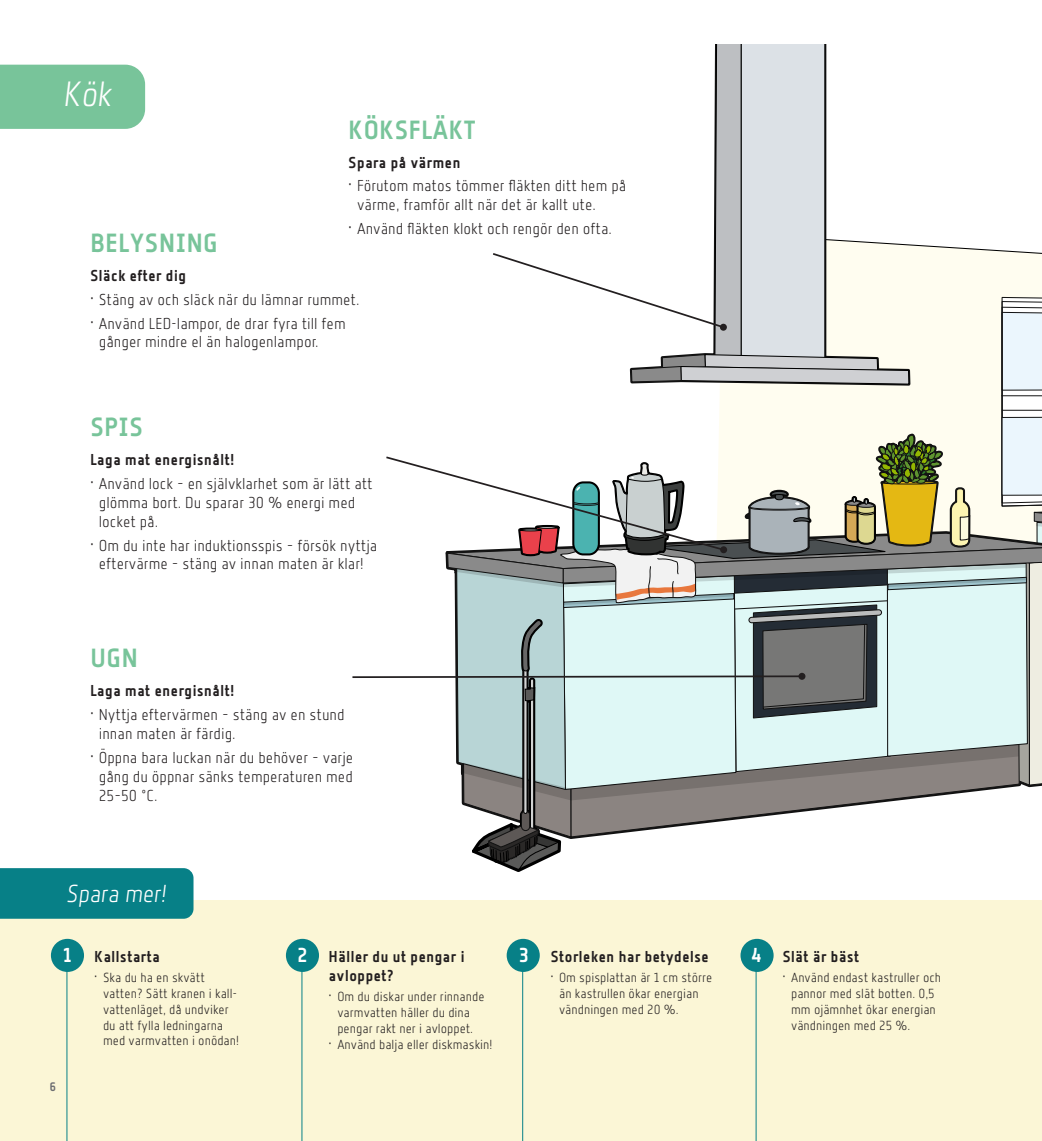
<style>
.page{position:relative;width:1042px;height:1141px;background:#fff}
.page>*{position:absolute;margin:0;border:0;box-sizing:border-box;transform-origin:0 0}
.Heading_level_2{font:35px "Florin Sans LT Italic";color:#fff}
.Heading_level_3{font:26.25px "Florin Sans BD";color:#78c49a}
.Heading_level_3-2{font:24.5px "Florin Sans LT Italic";color:#fff}
.t1{font:15.75px/18.9px "Florin Sans LT";color:#231f20}
.t2{font:15.75px/18.9px "Florin Sans BD";color:#231f20}
.t3{font:13.12px/15.8px "Florin Sans LT";color:#231f20}
.t4{font:12.25px "Florin Sans BD";color:#6c6d70}
.s1{font-size:20.12px;color:#fff}
</style>
<div class="page">
<div style="left:0;top:900px;width:1042px;height:241px;background:#fbf6d6"></div>
<div style="left:0;top:65px;width:145px;height:64px;background:#78c49a"></div>
<div style="left:0;top:868px;width:193px;height:51px;background:#078087"></div>
<div style="left:51px;top:939px;width:33px;height:33px;background:#078087;border-radius:50%"></div>
<div style="left:286px;top:939px;width:33px;height:33px;background:#078087;border-radius:50%"></div>
<div style="left:507px;top:939px;width:33px;height:33px;background:#078087;border-radius:50%"></div>
<div style="left:740px;top:939px;width:33px;height:33px;background:#078087;border-radius:50%"></div>
<svg style="left:352px;top:45px;width:690px;height:827px"></svg>
<div style="left:798px;top:673px;width:7px;height:7px;background:#231f20;border-radius:50%"></div>
<hr style="left:66px;top:970px;width:1px;height:171px;background:#078087">
<hr style="left:301px;top:970px;width:1px;height:171px;background:#078087">
<hr style="left:522px;top:970px;width:1px;height:171px;background:#078087">
<hr style="left:755px;top:970px;width:1px;height:171px;background:#078087">
<h2 class="Heading_level_2" style="left:64px;top:74px;width:50px">Kök</h2>
<h3 class="Heading_level_3" style="left:348px;top:115px;width:129px">KÖKSFLÄKT</h3>
<h4 class="t2" style="left:348px;top:153px;width:114px">Spara på värmen</h4>
<p class="t1" style="left:357px;top:176px;width:271px;text-indent:-9px">• Förutom matos tömmer fläkten ditt hem på värme, framför allt när det är kallt ute.</p>
<p class="t1" style="left:348px;top:219px;width:265px">• Använd fläkten klokt och rengör den ofta.</p>
<h3 class="Heading_level_3" style="left:90px;top:228px;width:130px">BELYSNING</h3>
<h4 class="t2" style="left:90px;top:266px;width:98px">Släck efter dig</h4>
<p class="t1" style="left:90px;top:290px;width:271px">• Stäng av och släck när du lämnar rummet.</p>
<p class="t1" style="left:99px;top:313px;width:248px;text-indent:-9px">• Använd LED-lampor, de drar fyra till fem gånger mindre el än halogenlampor.</p>
<h3 class="Heading_level_3" style="left:90px;top:412px;width:55px">SPIS</h3>
<h4 class="t2" style="left:90px;top:450px;width:146px">Laga mat energisnålt!</h4>
<p class="t1" style="left:99px;top:474px;width:275px;text-indent:-9px">• Använd lock – en självklarhet som är lätt att glömma bort. Du sparar 30 % energi med locket på.</p>
<p class="t1" style="left:90px;top:535px;width:289px;text-align:center">• Om du inte har induktionsspis – försök nyttja eftervärme – stäng av innan maten är klar!</p>
<h3 class="Heading_level_3" style="left:90px;top:643px;width:49px">UGN</h3>
<h4 class="t2" style="left:90px;top:681px;width:146px">Laga mat energisnålt!</h4>
<p class="t1" style="left:99px;top:705px;width:247px;text-indent:-9px">• Nyttja eftervärmen – stäng av en stund innan maten är färdig.</p>
<p class="t1" style="left:99px;top:748px;width:256px;text-align:justify;text-indent:-9px">• Öppna bara luckan när du behöver – varje gång du öppnar sänks temperaturen med 25–50 °C.</p>
<h3 class="Heading_level_3-2" style="left:67px;top:879px;width:102px">Spara mer!</h3>
<p class="t2" style="left:63px;top:947px;width:99px"><span class="s1">1</span> Kallstarta</p>
<p class="t3" style="left:103px;top:970px;width:137px;text-indent:-9px">• Ska du ha en skvätt vatten? Sätt kranen i kall&shy;vattenläget, då undviker du att fylla ledningarna med varmvatten i onödan!</p>
<p class="t4" style="left:50px;top:1080px;width:8px">6</p>
<p class="t2" style="left:329px;top:947px;width:138px;text-indent:-32px"><span class="s1">2</span> Häller du ut pengar i avloppet?</p>
<p class="t3" style="left:329px;top:989px;width:157px;text-align:center">• Om du diskar under rinnande varmvatten häller du dina pengar rakt ner i avloppet.</p>
<p class="t3" style="left:329px;top:1036px;width:165px">• Använd balja eller diskmaskin!</p>
<p class="t2" style="left:519px;top:947px;width:192px"><span class="s1">3</span> Storleken har betydelse</p>
<p class="t3" style="left:559px;top:970px;width:155px;text-indent:-9px">• Om spisplattan är 1 cm större än kastrullen ökar energian vändningen med 20 %.</p>
<p class="t2" style="left:751px;top:947px;width:110px"><span class="s1">4</span> Slät är bäst</p>
<p class="t3" style="left:791px;top:970px;width:151px;text-indent:-9px">• Använd endast kastruller och pannor med slät botten. 0,5 mm ojämnhet ökar energian vändningen med 25 %.</p>
</div>
